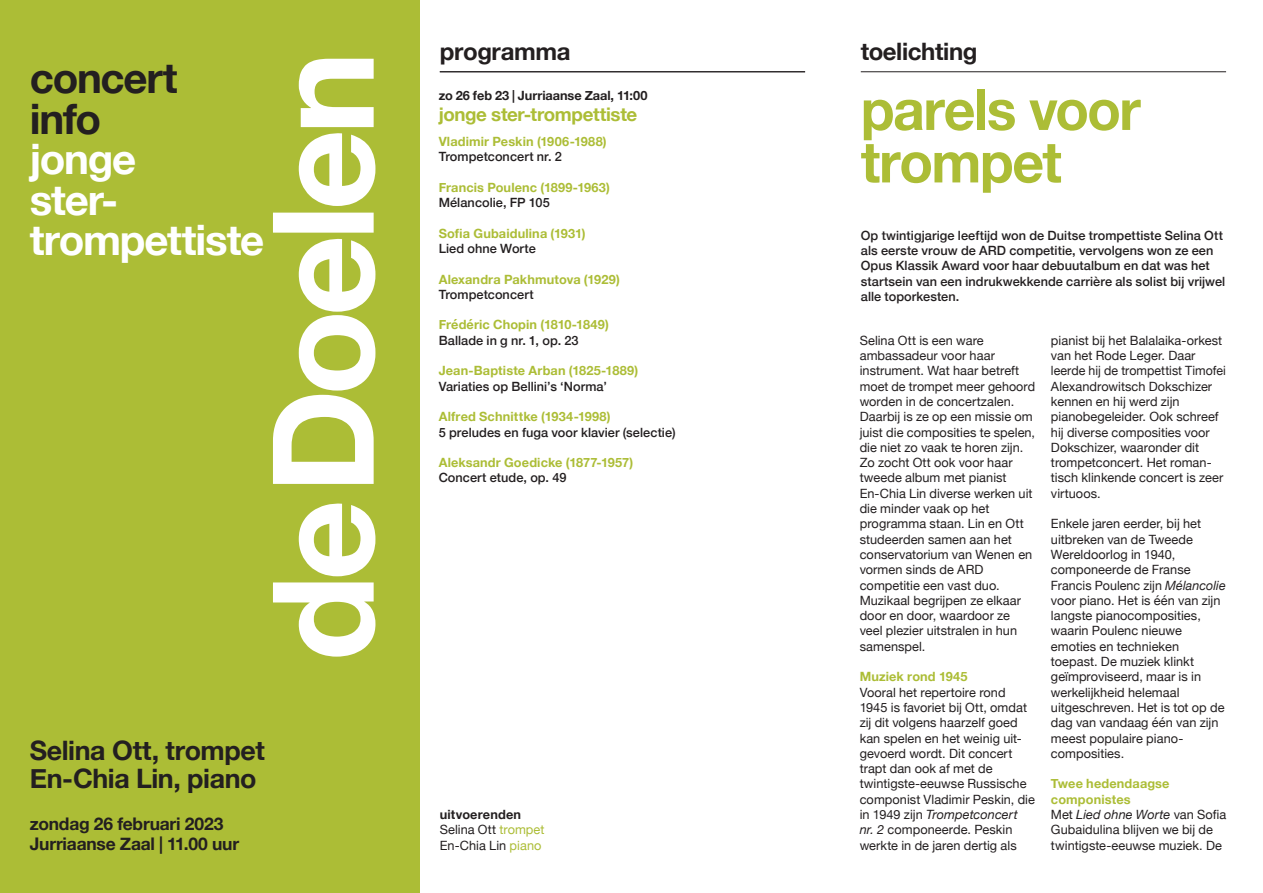
<style>
.page{position:relative;width:1263px;height:893px;background:#fff}
.page>*{position:absolute;margin:0;border:0;box-sizing:border-box;transform-origin:0 0}
.t1{font:700 57px/52.5px "Helvetica Neue";letter-spacing:-.025em;color:#acbd36}
.t2{font:700 42px/40.5px "Helvetica Neue";letter-spacing:-.03em;color:#fff}
.t3{font:700 42px/40.5px "Helvetica Neue";letter-spacing:-.03em;color:#231f20}
.t4{font:700 26.85px/28.2px "Helvetica Neue";letter-spacing:-.015em;color:#231f20}
.t5{font:700 24px "Helvetica Neue";letter-spacing:-.015em;color:#231f20}
.t6{font:700 18.75px "Helvetica Neue";letter-spacing:-.02em;color:#acbd36}
.t7{font:700 17.4px/20.9px "Helvetica Neue";letter-spacing:-.01em;color:#231f20}
.t8{font:12.75px/15.3px "Helvetica Neue";letter-spacing:.005em;color:#231f20}
.t9{font:500 12.75px/15.3px "Helvetica Neue";letter-spacing:.005em;color:#231f20}
.t10{font:700 12.75px "Helvetica Neue";letter-spacing:.01em;color:#acbd36}
.t11{font:700 12.75px "Helvetica Neue";letter-spacing:-.005em;color:#231f20}
.s1{font-weight:700}
.s2{color:#acbd36}
.s3{font-style:italic}
.s4{font-weight:700;color:#acbd36}
</style>
<div class="page">
<div style="left:0;top:0;width:420px;height:893px;background:#acbd36"></div>
<svg style="left:273px;top:59px;width:102px;height:598px"></svg>
<hr style="left:861px;top:72px;width:365px;height:1px;background:#231f20">
<hr style="left:440px;top:72px;width:365px;height:1px;background:#231f20">
<h2 class="t3" style="left:30px;top:59px;width:149px">concert info</h2>
<h2 class="t2" style="left:30px;top:140px;width:236px">jonge<br>ster&shy;trompettiste</h2>
<h3 class="t4" style="left:30px;top:737px;width:236px">Selina Ott, trompet<br>En-Chia Lin, piano</h3>
<h3 class="t7" style="left:30px;top:813px;width:211px">zondag 26 februari 2023<br>Jurriaanse Zaal | 11.00 uur</h3>
<h3 class="t5" style="left:440px;top:33px;width:132px">programma</h3>
<h3 class="t5" style="left:861px;top:33px;width:118px">toelichting</h3>
<p class="t11" style="left:439px;top:85px;width:210px">zo 26 feb 23 | Jurriaanse Zaal, 11:00</p>
<h3 class="t6" style="left:439px;top:100px;width:200px">jonge ster-trompettiste</h3>
<p class="t10" style="left:439px;top:131px;width:169px">Vladimir Peskin (1906-1988)</p>
<p class="t9" style="left:439px;top:148px;width:125px">Trompetconcert nr. 2</p>
<p class="t10" style="left:439px;top:177px;width:173px">Francis Poulenc (1899-1963)</p>
<p class="t9" style="left:439px;top:194px;width:113px">Mélancolie, FP 105</p>
<p class="t10" style="left:439px;top:223px;width:148px">Sofia Gubaidulina (1931)</p>
<p class="t9" style="left:439px;top:240px;width:99px">Lied ohne Worte</p>
<p class="t10" style="left:439px;top:269px;width:183px">Alexandra Pakhmutova (1929)</p>
<p class="t9" style="left:439px;top:286px;width:96px">Trompetconcert</p>
<p class="t10" style="left:439px;top:315px;width:172px">Frédéric Chopin (1810-1849)</p>
<p class="t9" style="left:439px;top:331px;width:141px">Ballade in g nr. 1, op. 23</p>
<p class="t10" style="left:439px;top:361px;width:201px">Jean-Baptiste Arban (1825-1889)</p>
<p class="t9" style="left:439px;top:377px;width:170px">Variaties op Bellini’s ‘Norma’</p>
<p class="t10" style="left:439px;top:407px;width:173px">Alfred Schnittke (1934-1998)</p>
<p class="t9" style="left:439px;top:423px;width:238px">5 preludes en fuga voor klavier (selectie)</p>
<p class="t10" style="left:439px;top:453px;width:196px">Aleksandr Goedicke (1877-1957)</p>
<p class="t9" style="left:439px;top:469px;width:129px">Concert etude, op. 49</p>
<p class="t8" style="left:440px;top:808px;width:106px"><span class="s1">uitvoerenden<br></span>Selina Ott <span class="s2">trompet<br></span>En-Chia Lin <span class="s2">piano</span></p>
<h1 class="t1" style="left:861px;top:85px;width:281px">parels voor trompet</h1>
<p class="t9" style="left:861px;top:227px;width:366px">Op twintigjarige leeftijd won de Duitse trompettiste Selina Ott als eerste vrouw de ARD competitie, vervolgens won ze een Opus Klassik Award voor haar debuutalbum en dat was het startsein van een indrukwekkende carrière als solist bij vrijwel alle toporkesten.</p>
<p class="t8" style="left:860px;top:333px;width:177px">Selina Ott is een ware ambassadeur voor haar instrument. Wat haar betreft moet de trompet meer gehoord worden in de concertzalen.<br>Daarbij is ze op een missie om juist die composities te spelen, die niet zo vaak te horen zijn.<br>Zo zocht Ott ook voor haar tweede album met pianist<br>En-Chia Lin diverse werken uit die minder vaak op het programma staan. Lin en Ott studeerden samen aan het conservatorium van Wenen en vormen sinds de ARD competitie een vast duo.<br>Muzikaal begrijpen ze elkaar door en door, waardoor ze veel plezier uitstralen in hun samenspel.</p>
<p class="t10" style="left:860px;top:667px;width:109px">Muziek rond 1945</p>
<p class="t8" style="left:860px;top:685px;width:177px">Vooral het repertoire rond<br>1945 is favoriet bij Ott, omdat zij dit volgens haarzelf goed kan spelen en het weinig uit&shy;gevoerd wordt. Dit concert trapt dan ook af met de twintigste-eeuwse Russische componist Vladimir Peskin, die in 1949 zijn <span class="s3">Trompetconcert nr. 2</span> componeerde. Peskin werkte in de jaren dertig als</p>
<p class="t8" style="left:1051px;top:333px;width:176px">pianist bij het Balalaika-orkest van het Rode Leger. Daar leerde hij de trompettist Timofei<br>Alexandrowitsch Dokschizer kennen en hij werd zijn pianobegeleider. Ook schreef hij diverse composities voor<br>Dokschizer, waaronder dit trompetconcert. Het roman&shy;tisch klinkende concert is zeer virtuoos.</p>
<p class="t8" style="left:1051px;top:517px;width:176px">Enkele jaren eerder, bij het uitbreken van de Tweede<br>Wereldoorlog in 1940, componeerde de Franse<br>Francis Poulenc zijn <span class="s3">Mélancolie </span>voor piano. Het is één van zijn langste pianocomposities, waarin Poulenc nieuwe emoties en technieken toepast. De muziek klinkt geïmproviseerd, maar is in werkelijkheid helemaal uitgeschreven. Het is tot op de dag van vandaag één van zijn meest populaire piano&shy;composities.</p>
<p class="t8" style="left:1051px;top:777px;width:177px"><span class="s4">Twee hedendaagse componistes<br></span>Met <span class="s3">Lied ohne Worte</span> van Sofia<br>Gubaidulina blijven we bij de twintigste-eeuwse muziek. De</p>
</div>
